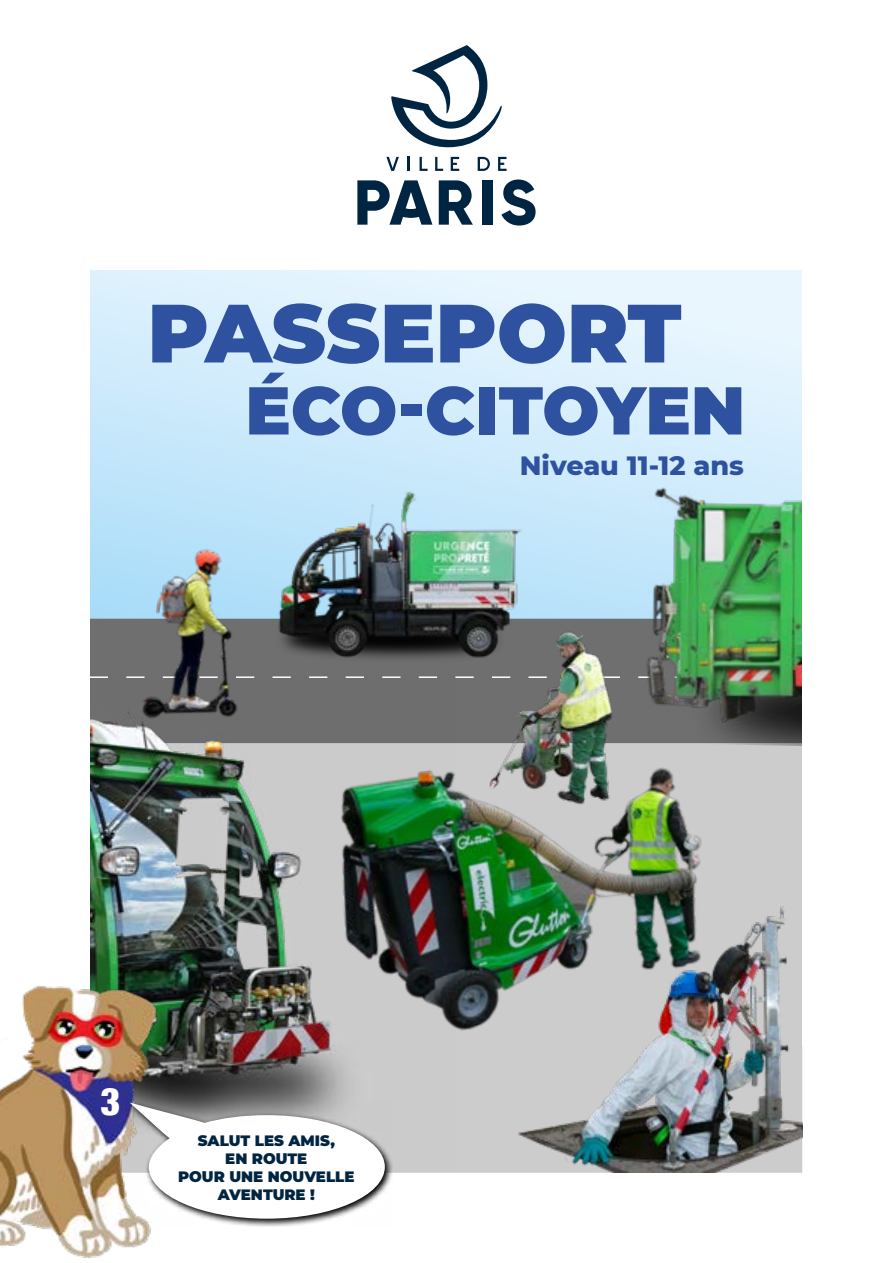
<style>
.page{position:relative;width:893px;height:1263px;background:#fff}
.page>*{position:absolute;margin:0;border:0;box-sizing:border-box;transform-origin:0 0}
.t1{font:900 82.5px "Montserrat";color:#2f52a0}
.t2{font:900 67.5px "Montserrat";color:#2f52a0}
.t3{font:900 condensed 38.4px "Helvetica Neue";color:#fff}
.t4{font:800 27px "Montserrat";color:#2f52a0}
.t5{font:900 15px/18px "Montserrat";color:#002542;text-align:center}
</style>
<div class="page">
<svg style="left:90px;top:270px;width:712px;height:349px;background:#d5edfc"></svg>
<div style="left:482px;top:180px;width:10px;height:45px;background:#002542"></div>
<svg style="left:439px;top:180px;width:34px;height:45px"></svg>
<svg style="left:357px;top:180px;width:75px;height:45px"></svg>
<svg style="left:501px;top:179px;width:35px;height:47px"></svg>
<svg style="left:386px;top:157px;width:13px;height:14px"></svg>
<svg style="left:407px;top:157px;width:2px;height:14px"></svg>
<svg style="left:420px;top:157px;width:8px;height:14px"></svg>
<svg style="left:435px;top:157px;width:8px;height:14px"></svg>
<svg style="left:478px;top:157px;width:12px;height:14px"></svg>
<svg style="left:498px;top:157px;width:9px;height:14px"></svg>
<svg style="left:451px;top:157px;width:8px;height:14px"></svg>
<svg style="left:391px;top:45px;width:111px;height:102px"></svg>
<div style="left:90px;top:619px;width:712px;height:124px;background:#706f6f"></div>
<div style="left:90px;top:743px;width:712px;height:430px;background:#cdcccc"></div>
<svg style="left:455px;top:676px;width:19px;height:2px"></svg>
<img style="left:264px;top:480px;width:272px;height:179px">
<img style="left:581px;top:379px;width:221px;height:367px">
<img style="left:90px;top:676px;width:365px;height:497px">
<img style="left:480px;top:619px;width:146px;height:98px">
<img style="left:310px;top:717px;width:430px;height:349px">
<img style="left:510px;top:906px;width:293px;height:267px">
<div style="left:802px;top:271px;width:91px;height:774px;background:#fff"></div>
<img style="left:0;top:977px;width:178px;height:281px">
<img style="left:123px;top:537px;width:152px;height:205px">
<svg style="left:127px;top:1099px;width:266px;height:128px"></svg>
<svg style="left:130px;top:1102px;width:255px;height:117px"></svg>
<h1 class="t1" style="left:148px;top:271px;width:535px">PASSEPORT</h1>
<h2 class="t2" style="left:245px;top:360px;width:501px">ÉCO-CITOYEN</h2>
<h3 class="t4" style="left:520px;top:445px;width:226px">Niveau 11-12 ans</h3>
<h3 class="t3" style="left:100px;top:1070px;width:21px">3</h3>
<p class="t5" style="left:178px;top:1130px;width:178px">SALUT LES AMIS,<br>EN ROUTE<br>POUR UNE NOUVELLE<br>AVENTURE !</p>
</div>
